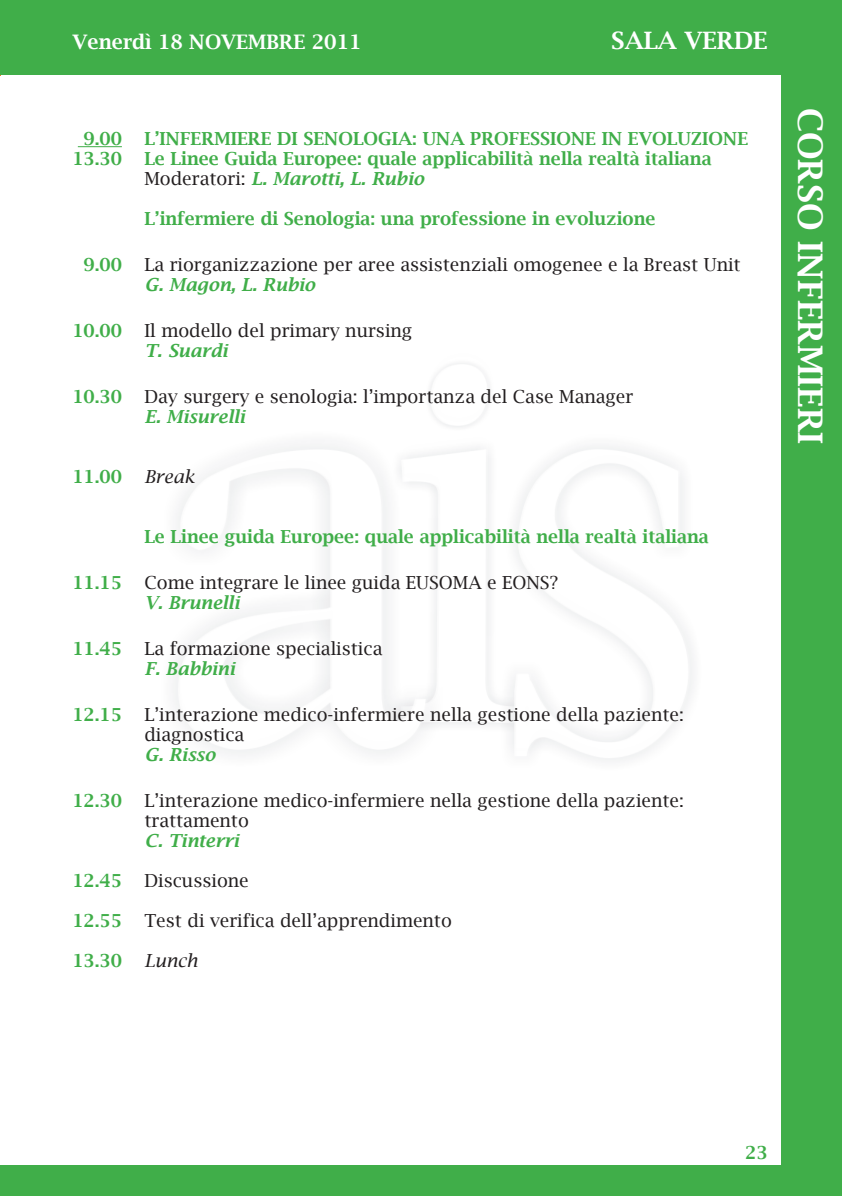
<style>
.page{position:relative;width:842px;height:1196px;background:#fff}
.page>*{position:absolute;margin:0;border:0;box-sizing:border-box;transform-origin:0 0}
.t1{font:600 34px "Lucida Bright";color:#fff}
.t2{font:600 24px "Lucida Bright";color:#fff}
.t3{font:600 20px "Lucida Bright";color:#fff}
.t4{font:18px/20px "Lucida Bright";color:#231f20}
.t5{font:600 18px "Lucida Bright";color:#40ae49}
.t6{font:italic 600 18px "Lucida Bright";color:#40ae49}
.s1{font-weight:400;font-style:normal;color:#231f20}
.s2{font-weight:600;color:#40ae49}
.s3{font-weight:600;font-style:italic;color:#40ae49}
.s4{font-weight:400;font-style:italic;color:#231f20}
</style>
<div class="page">
<div style="left:782px;top:0;width:60px;height:1195px;background:#40ae49"></div>
<hr style="left:78px;top:146px;width:44px;height:1px;background:#40ae49">
<div style="left:0;top:0;width:842px;height:75px;background:#40ae49"></div>
<div style="left:0;top:1165px;width:842px;height:30px;background:#40ae49"></div>
<p class="t3" style="left:72px;top:30px;width:291px">Venerdì 18 NOVEMBRE 2011</p>
<h2 class="t2" style="left:611px;top:26px;width:158px">SALA VERDE</h2>
<p class="t3" style="left:72px;top:30px;width:310px">Mercoledì 16 NOVEMBRE 2011</p>
<p class="t5" style="left:83px;top:128px;width:666px">9.00 L’INFERMIERE DI SENOLOGIA: UNA PROFESSIONE IN EVOLUZIONE</p>
<p class="t5" style="left:72px;top:148px;width:641px">13.30 Le Linee Guida Europee: quale applicabilità nella realtà italiana</p>
<p class="t6" style="left:144px;top:168px;width:281px"><span class="s1">Moderatori:</span> L. Marotti, L. Rubio</p>
<p class="t5" style="left:144px;top:208px;width:513px">L’infermiere di Senologia: una professione in evoluzione</p>
<p class="t4" style="left:144px;top:254px;width:598px;text-indent:-61px"><span class="s2">9.00</span> La riorganizzazione per aree assistenziali omogenee e la Breast Unit<br><span class="s3">G. Magon, L. Rubio</span></p>
<p class="t4" style="left:144px;top:320px;width:269px;text-indent:-72px"><span class="s2">10.00</span> Il modello del primary nursing<br><span class="s3">T. Suardi</span></p>
<p class="t4" style="left:144px;top:386px;width:490px;text-indent:-72px"><span class="s2">10.30</span> Day surgery e senologia: l’importanza del Case Manager<br><span class="s3">E. Misurelli</span></p>
<p class="t5" style="left:72px;top:466px;width:123px">11.00 <span class="s4">Break</span></p>
<p class="t5" style="left:144px;top:526px;width:566px">Le Linee guida Europee: quale applicabilità nella realtà italiana</p>
<p class="t4" style="left:144px;top:572px;width:415px;text-indent:-72px"><span class="s2">11.15</span> Come integrare le linee guida EUSOMA e EONS?<br><span class="s3">V. Brunelli</span></p>
<p class="t4" style="left:144px;top:638px;width:239px;text-indent:-72px"><span class="s2">11.45</span> La formazione specialistica<br><span class="s3">F. Babbini</span></p>
<p class="t4" style="left:144px;top:704px;width:541px;text-indent:-72px"><span class="s2">12.15</span> L’interazione medico-infermiere nella gestione della paziente: diagnostica</p>
<p class="t6" style="left:144px;top:744px;width:73px">G. Risso</p>
<p class="t4" style="left:144px;top:790px;width:541px;text-indent:-72px"><span class="s2">12.30</span> L’interazione medico-infermiere nella gestione della paziente: trattamento</p>
<p class="t6" style="left:144px;top:830px;width:96px">C. Tinterri</p>
<p class="t4" style="left:72px;top:870px;width:178px"><span class="s2">12.45</span> Discussione</p>
<p class="t4" style="left:72px;top:910px;width:381px"><span class="s2">12.55</span> Test di verifica dell’apprendimento</p>
<p class="t5" style="left:72px;top:950px;width:127px">13.30 <span class="s4">Lunch</span></p>
<h1 class="t1" style="left:830px;top:108px;width:338px;rotate:90deg">CORSO INFERMIERI</h1>
<p class="t5" style="left:745px;top:1141px;width:24px">23</p>
</div>
